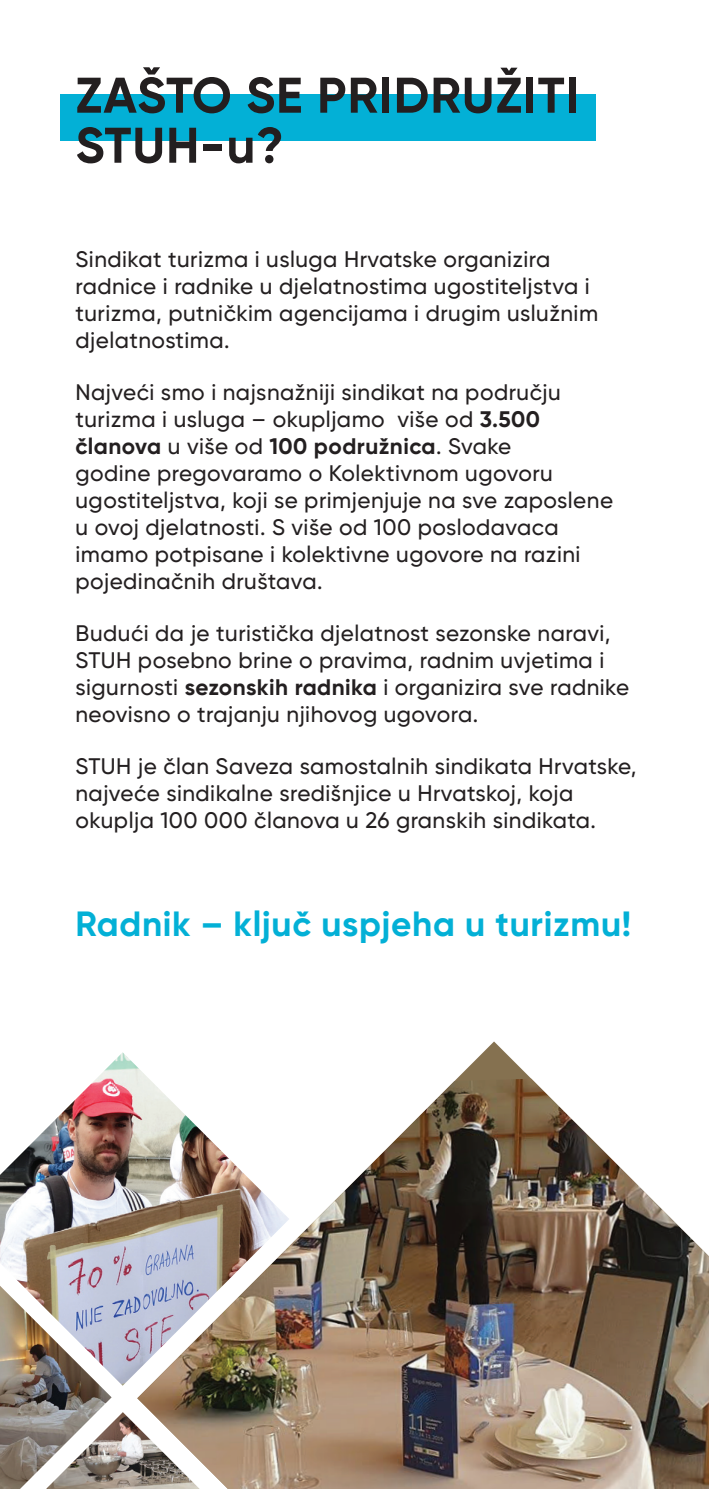
<style>
.page{position:relative;width:709px;height:1489px;background:#fff}
.page>*{position:absolute;margin:0;border:0;box-sizing:border-box;transform-origin:0 0}
.t1{font:700 50px/50px "Gilroy";letter-spacing:.02em;color:#231f20}
.t2{font:700 35px "Gilroy";letter-spacing:.02em;color:#03b0d6}
.t3{font:500 22.5px/27px "Gilroy";letter-spacing:.02em;color:#231f20}
.s1{font-weight:700}
</style>
<div class="page">
<div style="left:60px;top:95px;width:535px;height:46px;background:#03b0d6"></div>
<img style="left:0;top:1052px;width:137px;height:333px">
<img style="left:0;top:1285px;width:112px;height:203px">
<svg style="left:137px;top:1041px;width:394px;height:37px"></svg>
<img style="left:137px;top:1078px;width:572px;height:410px">
<img style="left:46px;top:1411px;width:154px;height:77px">
<h1 class="t1" style="left:75px;top:70px;width:505px">ZAŠTO SE PRIDRUŽITI<br>STUH-u?</h1>
<p class="t3" style="left:75px;top:245px;width:524px">Sindikat turizma i usluga Hrvatske organizira radnice i radnike u djelatnostima ugostiteljstva i turizma, putničkim agencijama i drugim uslužnim djelatnostima.</p>
<p class="t3" style="left:75px;top:378px;width:539px">Najveći smo i najsnažniji sindikat na području turizma i usluga – okupljamo više od <span class="s1">3.500 članova</span> u više od <span class="s1">100 podružnica</span>. Svake<br>godine pregovaramo o Kolektivnom ugovoru ugostiteljstva, koji se primjenjuje na sve zaposlene u ovoj djelatnosti. S više od 100 poslodavaca imamo potpisane i kolektivne ugovore na razini pojedinačnih društava.</p>
<p class="t3" style="left:75px;top:619px;width:555px">Budući da je turistička djelatnost sezonske naravi, STUH posebno brine o pravima, radnim uvjetima i sigurnosti <span class="s1">sezonskih radnika</span> i organizira sve radnike neovisno o trajanju njihovog ugovora.</p>
<p class="t3" style="left:75px;top:752px;width:562px">STUH je član Saveza samostalnih sindikata Hrvatske, najveće sindikalne središnjice u Hrvatskoj, koja okuplja 100 000 članova u 26 granskih sindikata.</p>
<h2 class="t2" style="left:75px;top:901px;width:557px">Radnik – ključ uspjeha u turizmu!</h2>
</div>
